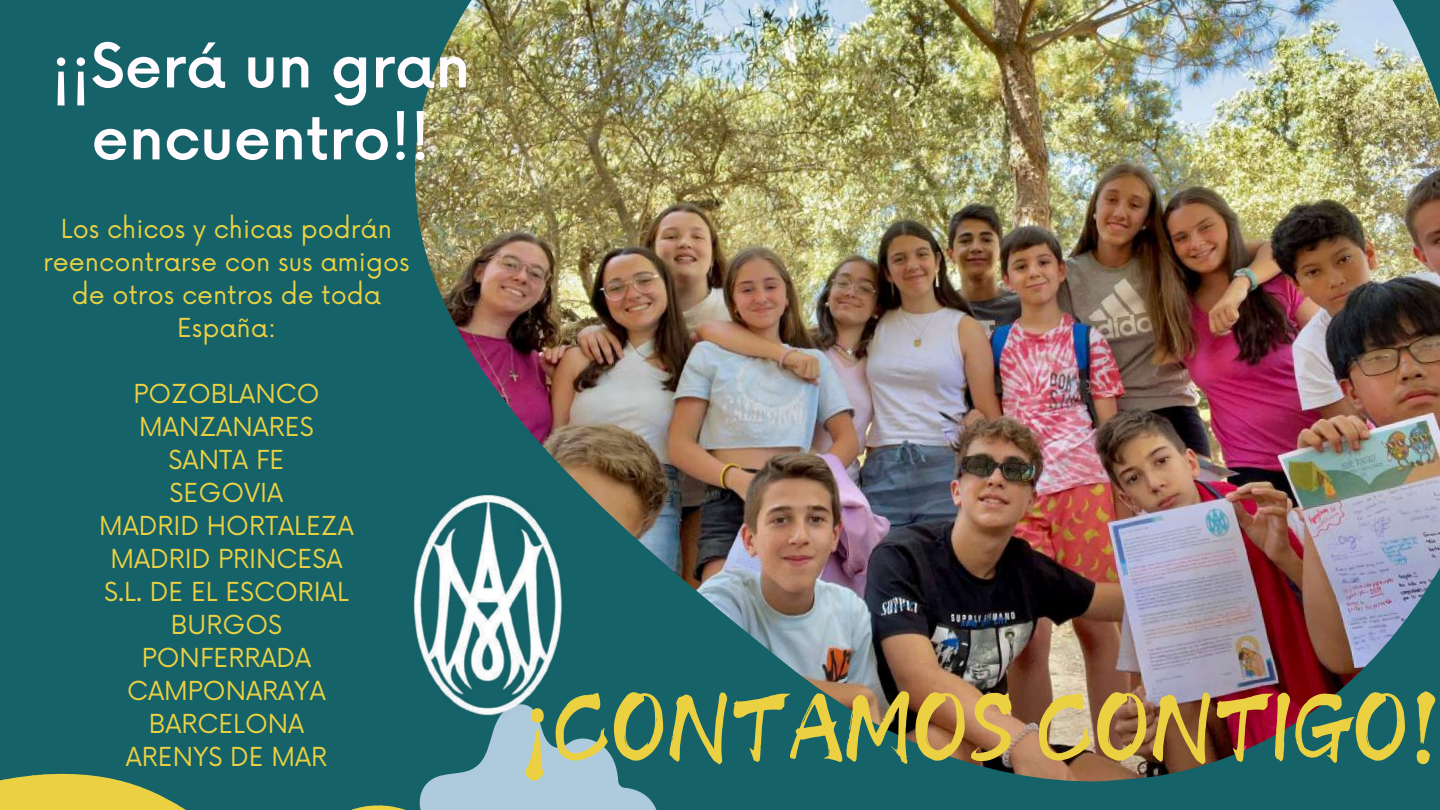
<style>
.page{position:relative;width:1440px;height:810px;background:#156269}
.page>*{position:absolute;margin:0;border:0;box-sizing:border-box;transform-origin:0 0}
.t1{font:105.1px "Canva Shadow Stream Latin";color:#ebd142}
.t2{font:500 60px/72px "Now";color:#fffbff;text-align:center}
.t3{font:25.5px/33px "Now";color:#ebd142;text-align:center}
</style>
<div class="page">
<img style="left:414px;top:0;width:1026px;height:782px">
<svg style="left:519px;top:729px;width:142px;height:81px"></svg>
<svg style="left:0;top:729px;width:518px;height:81px"></svg>
<img style="left:413px;top:448px;width:292px;height:281px">
<h2 class="t2" style="left:51px;top:33px;width:421px">¡¡Será un gran encuentro!!</h2>
<p class="t3" style="left:43px;top:213px;width:368px">Los chicos y chicas podrán reencontrarse con sus amigos de otros centros de toda<br>España:</p>
<p class="t3" style="left:99px;top:378px;width:256px">POZOBLANCO<br>MANZANARES<br>SANTA FE<br>SEGOVIA<br>MADRID HORTALEZA<br>MADRID PRINCESA<br>S.L. DE EL ESCORIAL<br>BURGOS<br>PONFERRADA<br>CAMPONARAYA<br>BARCELONA<br>ARENYS DE MAR</p>
<h1 class="t1" style="left:519px;top:676px;width:925px">¡CONTAMOS CONTIGO!</h1>
</div>
